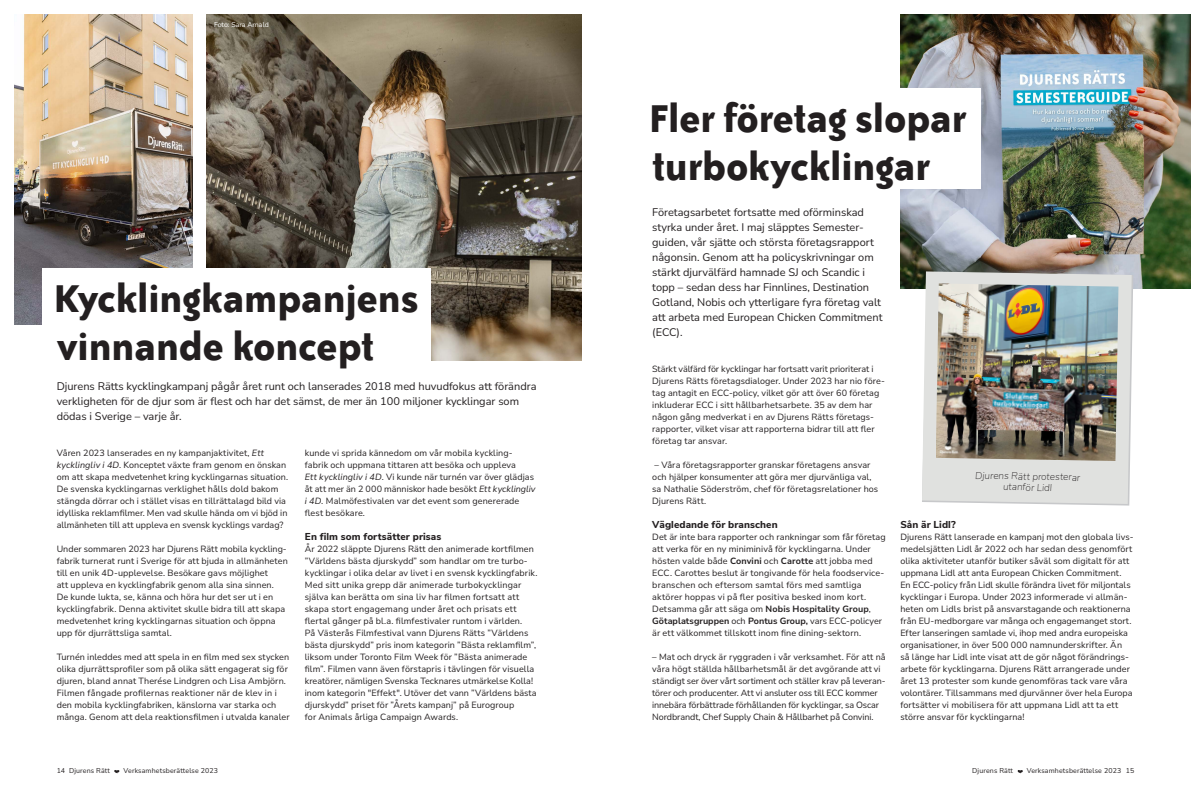
<style>
.page{position:relative;width:1191px;height:794px;background:#fff}
.page>*{position:absolute;margin:0;border:0;box-sizing:border-box;transform-origin:0 0}
.Stor_rubrik{font:700 45px/48px "ITC Bailey Sans Com";letter-spacing:-.015em;color:#231f20}
.Ingress{font:11px/15px "Nunito Sans";color:#231f20}
.Mellanrubrik{font:800 10px "Nunito Sans";letter-spacing:.01em;color:#231f20}
.Brödtext{font:italic 200 10px/10.8px "Nunito Sans";color:#231f20;text-align:center}
.Brödtext-2{font:9px/12px "Nunito Sans";letter-spacing:.01em;color:#231f20}
.t1{font:7px "Nunito Sans";letter-spacing:.02em;color:#231f20}
.Ingress-2{font:7px "Nunito Sans";color:#fff}
.s1{font-style:italic}
.s2{font-weight:700}
.s3{font-style:inherit}
</style>
<div class="page">
<svg style="left:114px;top:770px;width:5px;height:3px"></svg>
<svg style="left:1017px;top:770px;width:5px;height:3px"></svg>
<img style="left:900px;top:14px;width:291px;height:274px">
<div style="left:639px;top:89px;width:341px;height:100px;background:#fff"></div>
<img style="left:206px;top:14px;width:375px;height:346px">
<img style="left:14px;top:14px;width:178px;height:310px">
<div style="left:43px;top:268px;width:388px;height:104px;background:#fff"></div>
<svg style="left:922px;top:271px;width:209px;height:233px;background:#dddedc"></svg>
<img style="left:935px;top:283px;width:183px;height:178px">
<p class="Ingress-2" style="left:214px;top:20px;width:56px">Foto: Sara Arnald</p>
<p class="Stor_rubrik" style="left:53px;top:273px;width:367px">Kycklingkampanjens vinnande koncept</p>
<p class="Ingress" style="left:57px;top:378px;width:481px">Djurens Rätts kycklingkampanj pågår året runt och lanserades 2018 med huvudfokus att förändra verkligheten för de djur som är flest och har det sämst, de mer än 100 miljoner kycklingar som dödas i Sverige – varje år.</p>
<p class="Brödtext-2" style="left:57px;top:447px;width:233px">Våren 2023 lanserades en ny kampanjaktivitet, <span class="s1">Ett kycklingliv i 4D</span>. Konceptet växte fram genom en önskan om att skapa medvetenhet kring kycklingarnas situation.<br>De svenska kycklingarnas verklighet hålls dold bakom stängda dörrar och i stället visas en tillrättalagd bild via idylliska reklamfilmer. Men vad skulle hända om vi bjöd in allmänheten till att uppleva en svensk kycklings vardag?</p>
<p class="Brödtext-2" style="left:57px;top:543px;width:233px">Under sommaren 2023 har Djurens Rätt mobila kyckling&shy;fabrik turnerat runt i Sverige för att bjuda in allmänheten till en unik 4D-upplevelse. Besökare gavs möjlighet<br>att uppleva en kycklingfabrik genom alla sina sinnen.<br>De kunde lukta, se, känna och höra hur det ser ut i en kycklingfabrik. Denna aktivitet skulle bidra till att skapa medvetenhet kring kycklingarnas situation och öppna upp för djurrättsliga samtal.</p>
<p class="Brödtext-2" style="left:57px;top:651px;width:234px">Turnén inleddes med att spela in en film med sex stycken olika djurrättsprofiler som på olika sätt engagerat sig för djuren, bland annat Therése Lindgren och Lisa Ambjörn.<br>Filmen fångade profilernas reaktioner när de klev in i den mobila kycklingfabriken, känslorna var starka och många. Genom att dela reaktionsfilmen i utvalda kanaler</p>
<p class="Brödtext-2" style="left:305px;top:447px;width:232px">kunde vi sprida kännedom om vår mobila kyckling&shy;fabrik och uppmana tittaren att besöka och uppleva<br><span class="s1">Ett kycklingliv i 4D</span>. Vi kunde när turnén var över glädjas åt att mer än 2 000 människor hade besökt <span class="s1">Ett kycklingliv i 4D.</span> Malmöfestivalen var det event som genererade flest besökare.</p>
<p class="Mellanrubrik" style="left:305px;top:529px;width:138px">En film som fortsätter prisas</p>
<p class="Brödtext-2" style="left:305px;top:543px;width:234px">År 2022 släppte Djurens Rätt den animerade kortfilmen ”Världens bästa djurskydd” som handlar om tre turbo&shy;kycklingar i olika delar av livet i en svensk kycklingfabrik.<br>Med sitt unika grepp där animerade turbokycklingar själva kan berätta om sina liv har filmen fortsatt att skapa stort engagemang under året och prisats ett flertal gånger på bl.a. filmfestivaler runtom i världen.<br>På Västerås Filmfestival vann Djurens Rätts ”Världens bästa djurskydd” pris inom kategorin ”Bästa reklamfilm”, liksom under Toronto Film Week för ”Bästa animerade film”. Filmen vann även förstapris i tävlingen för visuella kreatörer, nämligen Svenska Tecknares utmärkelse Kolla! inom kategorin "Effekt". Utöver det vann ”Världens bästa djurskydd” priset för ”Årets kampanj” på Eurogroup<br>for Animals årliga Campaign Awards.</p>
<p class="Stor_rubrik" style="left:648px;top:93px;width:319px">Fler företag slopar turbokycklingar</p>
<p class="Ingress" style="left:652px;top:204px;width:232px">Företagsarbetet fortsatte med oförminskad styrka under året. I maj släpptes Semester&shy;guiden, vår sjätte och största företagsrapport någonsin. Genom att ha policyskrivningar om stärkt djurvälfärd hamnade SJ och Scandic i topp – sedan dess har Finnlines, Destination Gotland, Nobis och ytterligare fyra företag valt att arbeta med European Chicken Commitment (ECC).</p>
<p class="Brödtext-2" style="left:652px;top:363px;width:234px">Stärkt välfärd för kycklingar har fortsatt varit prioriterat i Djurens Rätts företagsdialoger. Under 2023 har nio före&shy;tag antagit en ECC-policy, vilket gör att över 60 företag inkluderar ECC i sitt hållbarhetsarbete. 35 av dem har någon gång medverkat i en av Djurens Rätts företags&shy;rapporter, vilket visar att rapporterna bidrar till att fler företag tar ansvar.</p>
<p class="Brödtext-2" style="left:652px;top:459px;width:227px">– Våra företagsrapporter granskar företagens ansvar och hjälper konsumenter att göra mer djurvänliga val, sa Nathalie Söderström, chef för företagsrelationer hos Djurens Rätt.</p>
<p class="Mellanrubrik" style="left:652px;top:517px;width:127px">Vägledande för branschen</p>
<p class="Brödtext-2" style="left:652px;top:531px;width:235px">Det är inte bara rapporter och rankningar som får företag att verka för en ny miniminivå för kycklingarna. Under hösten valde både <span class="s2">Convini</span> och <span class="s2">Carotte</span> att jobba med ECC. Carottes beslut är tongivande för hela foodservice&shy;branschen och eftersom samtal förs med samtliga aktörer hoppas vi på fler positiva besked inom kort.<br>Detsamma går att säga om <span class="s2">Nobis Hospitality Group</span>, <span class="s2">Götaplatsgruppen</span> och <span class="s2">Pontus Group,</span> vars ECC-policyer är ett välkommet tillskott inom fine dining-sektorn.</p>
<p class="Brödtext-2" style="left:652px;top:651px;width:235px">– Mat och dryck är ryggraden i vår verksamhet. För att nå våra högt ställda hållbarhetsmål är det avgörande att vi ständigt ser över vårt sortiment och ställer krav på leveran&shy;törer och producenter. Att vi ansluter oss till ECC kommer innebära förbättrade förhållanden för kycklingar, sa Oscar Nordbrandt, Chef Supply Chain &amp; Hållbarhet på Convini.</p>
<p class="Brödtext" style="left:975px;top:469px;width:106px;rotate:1deg">Djurens Rätt protesterar utanför Lidl</p>
<p class="Mellanrubrik" style="left:900px;top:517px;width:57px">Sån är Lidl?</p>
<p class="Brödtext-2" style="left:900px;top:531px;width:235px">Djurens Rätt lanserade en kampanj mot den globala livs&shy;medelsjätten Lidl år 2022 och har sedan dess genomfört olika aktiviteter utanför butiker såväl som digitalt för att uppmana Lidl att anta European Chicken Commitment.<br>En ECC-policy från Lidl skulle förändra livet för miljontals kycklingar i Europa. Under 2023 informerade vi allmän&shy;heten om Lidls brist på ansvarstagande och reaktionerna från EU-medborgare var många och engagemanget stort.<br>Efter lanseringen samlade vi, ihop med andra europeiska organisationer, in över 500 000 namnunderskrifter. Än<br>så länge har Lidl inte visat att de gör något förändrings&shy;arbete för kycklingarna. Djurens Rätt arrangerade under året 13 protester som kunde genomföras tack vare våra volontärer. Tillsammans med djurvänner över hela Europa fortsätter vi mobilisera för att uppmana Lidl att ta ett större ansvar för kycklingarna!</p>
<p class="t1" style="left:57px;top:766px;width:55px"><span class="s3">14</span> Djurens Rätt</p>
<p class="t1" style="left:124px;top:766px;width:96px">Verksamhetsberättelse 2023</p>
<p class="t1" style="left:972px;top:766px;width:42px">Djurens Rätt</p>
<p class="t1" style="left:1026px;top:766px;width:109px">Verksamhetsberättelse 2023 <span class="s3">15</span></p>
</div>
